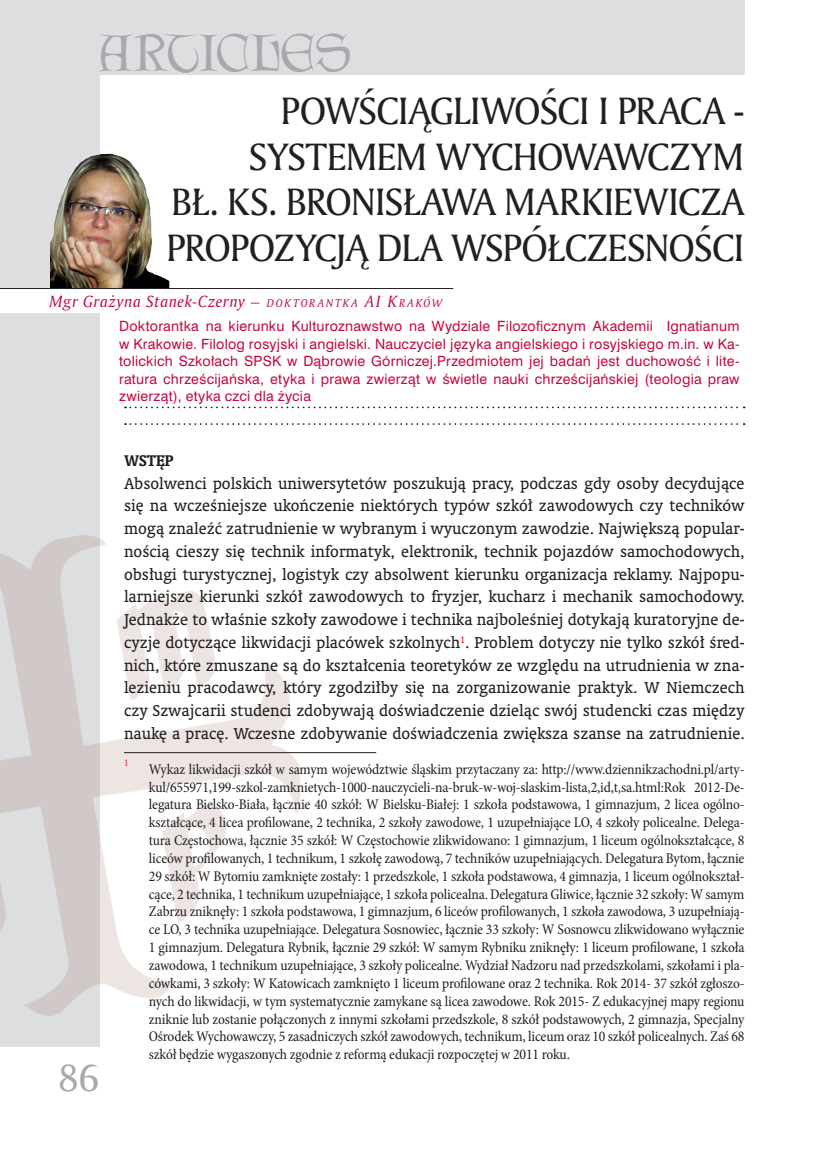
<style>
.page{position:relative;width:819px;height:1166px;background:#fff}
.page>*{position:absolute;margin:0;border:0;box-sizing:border-box;transform-origin:0 0}
.t1{font:46.55px "Lettergical PL";color:#a8a9ad}
.art-TYTUŁ{font:36.75px/45.5px "Amerigo PL";letter-spacing:-.03em;color:#231f20;text-align:right}
.pagina-strony{font:36.75px "Amerigo PL";color:#a8a9ad}
.Normalny_wrd_7{font:15.75px/22.8px "Oranda PL";color:#231f20;text-align:justify}
.art-autor_do_lewej{font:italic 15.75px "Amerigo PL";letter-spacing:.03em;color:#c40a3c}
.Normalny_wrd_7-2{font:700 15.75px "Oranda PL";color:#231f20}
.przypisy_PK{font:condensed 14.88px/17.8px "Minion Pro";letter-spacing:-.01em;color:#231f20;text-align:justify}
.art-autor-opis{font:13.12px/17.5px "Swis 721 PL";letter-spacing:.02em;color:#c40a3c;text-align:justify}
.przypisy_PK-2{font:condensed 10.15px "Minion Pro";color:#ee1d23}
.s1{font-style:inherit}
.s2{font-size:11.03px}
</style>
<div class="page">
<div style="left:0;top:0;width:99px;height:1047px;background:#dddee0"></div>
<div style="left:0;top:0;width:744px;height:74px;background:#dddee0"></div>
<img style="left:0;top:524px;width:300px;height:500px">
<svg style="left:125px;top:406px;width:619px;height:2px"></svg>
<svg style="left:125px;top:423px;width:619px;height:2px"></svg>
<img style="left:51px;top:146px;width:119px;height:142px">
<div style="left:0;top:288px;width:819px;height:25px;background:#fff"></div>
<hr style="left:0;top:288px;width:453px;height:1px;background:#231f20">
<hr style="left:124px;top:752px;width:252px;height:1px;background:#231f20">
<h1 class="t1" style="left:99px;top:25px;width:254px">ARTICLES</h1>
<p class="art-TYTUŁ" style="left:166px;top:87px;width:579px">POWŚCIĄGLIWOŚCI I PRACA -<br>SYSTEMEM WYCHOWAWCZYM<br>BŁ. KS. BRONISŁAWA MARKIEWICZA<br>PROPOZYCJĄ DLA WSPÓŁCZESNOŚCI</p>
<p class="art-autor_do_lewej" style="left:50px;top:291px;width:394px">Mgr Grażyna Stanek-Czerny <span class="s1">–</span> <span class="s2">DOK TOR ANTK A</span> <span class="s1">AI K</span><span class="s2">R AKÓW</span></p>
<p class="pagina-strony" style="left:58px;top:1053px;width:43px">86</p>
<p class="art-autor-opis" style="left:119px;top:317px;width:622px">Doktorantka na kierunku Kulturoznawstwo na Wydziale Filozoficznym Akademii Ignatianum w Krakowie. Filolog rosyjski i angielski. Nauczyciel języka angielskiego i rosyjskiego m.in. w Ka&shy;tolickich Szkołach SPSK w Dąbrowie Górniczej.Przedmiotem jej badań jest duchowość i lite&shy;ratura chrześcijańska, etyka i prawa zwierząt w świetle nauki chrześcijańskiej (teologia praw zwierząt), etyka czci dla życia</p>
<p class="Normalny_wrd_7-2" style="left:124px;top:450px;width:51px">WSTĘP</p>
<p class="Normalny_wrd_7" style="left:124px;top:471px;width:622px">Absolwenci polskich uniwersytetów poszukują pracy, podczas gdy osoby decydujące się na wcześniejsze ukończenie niektórych typów szkół zawodowych czy techników mogą znaleźć zatrudnienie w wybranym i wyuczonym zawodzie. Największą popular&shy;nością cieszy się technik informatyk, elektronik, technik pojazdów samochodowych, obsługi turystycznej, logistyk czy absolwent kierunku organizacja reklamy. Najpopu&shy;larniejsze kierunki szkół zawodowych to fryzjer, kucharz i mechanik samochodowy.<br>Jednakże to właśnie szkoły zawodowe i technika najboleśniej dotykają kuratoryjne de&shy;cyzje dotyczące likwidacji placówek szkolnych<sup>1</sup>. Problem dotyczy nie tylko szkół śred&shy;nich, które zmuszane są do kształcenia teoretyków ze względu na utrudnienia w zna&shy;lezieniu pracodawcy, który zgodziłby się na zorganizowanie praktyk. W Niemczech czy Szwajcarii studenci zdobywają doświadczenie dzieląc swój studencki czas między naukę a pracę. Wczesne zdobywanie doświadczenia zwiększa szanse na zatrudnienie.</p>
<p class="przypisy_PK-2" style="left:124px;top:756px;width:6px">1</p>
<p class="przypisy_PK" style="left:149px;top:760px;width:597px">Wykaz likwidacji szkół w samym województwie śląskim przytaczany za: http://www.dziennikzachodni.pl/arty&shy;kul/655971,199-szkol-zamknietych-1000-nauczycieli-na-bruk-w-woj-slaskim-lista,2,id,t,sa.html:Rok 2012-De&shy;legatura Bielsko-Biała, łącznie 40 szkół: W Bielsku-Białej: 1 szkoła podstawowa, 1 gimnazjum, 2 licea ogólno&shy;kształcące, 4 licea profilowane, 2 technika, 2 szkoły zawodowe, 1 uzupełniające LO, 4 szkoły policealne. Delega&shy;tura Częstochowa, łącznie 35 szkół: W Częstochowie zlikwidowano: 1 gimnazjum, 1 liceum ogólnokształcące, 8 liceów profilowanych, 1 technikum, 1 szkołę zawodową, 7 techników uzupełniających. Delegatura Bytom, łącznie 29 szkół: W Bytomiu zamknięte zostały: 1 przedszkole, 1 szkoła podstawowa, 4 gimnazja, 1 liceum ogólnokształ&shy;cące, 2 technika, 1 technikum uzupełniające, 1 szkoła policealna. Delegatura Gliwice, łącznie 32 szkoły: W samym Zabrzu zniknęły: 1 szkoła podstawowa, 1 gimnazjum, 6 liceów profilowanych, 1 szkoła zawodowa, 3 uzupełniają&shy;ce LO, 3 technika uzupełniające. Delegatura Sosnowiec, łącznie 33 szkoły: W Sosnowcu zlikwidowano wyłącznie 1 gimnazjum. Delegatura Rybnik, łącznie 29 szkół: W samym Rybniku zniknęły: 1 liceum profilowane, 1 szkoła zawodowa, 1 technikum uzupełniające, 3 szkoły policealne. Wydział Nadzoru nad przedszkolami, szkołami i pla&shy;cówkami, 3 szkoły: W Katowicach zamknięto 1 liceum profilowane oraz 2 technika. Rok 2014- 37 szkół zgłoszo&shy;nych do likwidacji, w tym systematycznie zamykane są licea zawodowe. Rok 2015- Z edukacyjnej mapy regionu zniknie lub zostanie połączonych z innymi szkołami przedszkole, 8 szkół podstawowych, 2 gimnazja, Specjalny Ośrodek Wychowawczy, 5 zasadniczych szkół zawodowych, technikum, liceum oraz 10 szkół policealnych. Zaś 68 szkół będzie wygaszonych zgodnie z reformą edukacji rozpoczętej w 2011 roku.</p>
</div>
